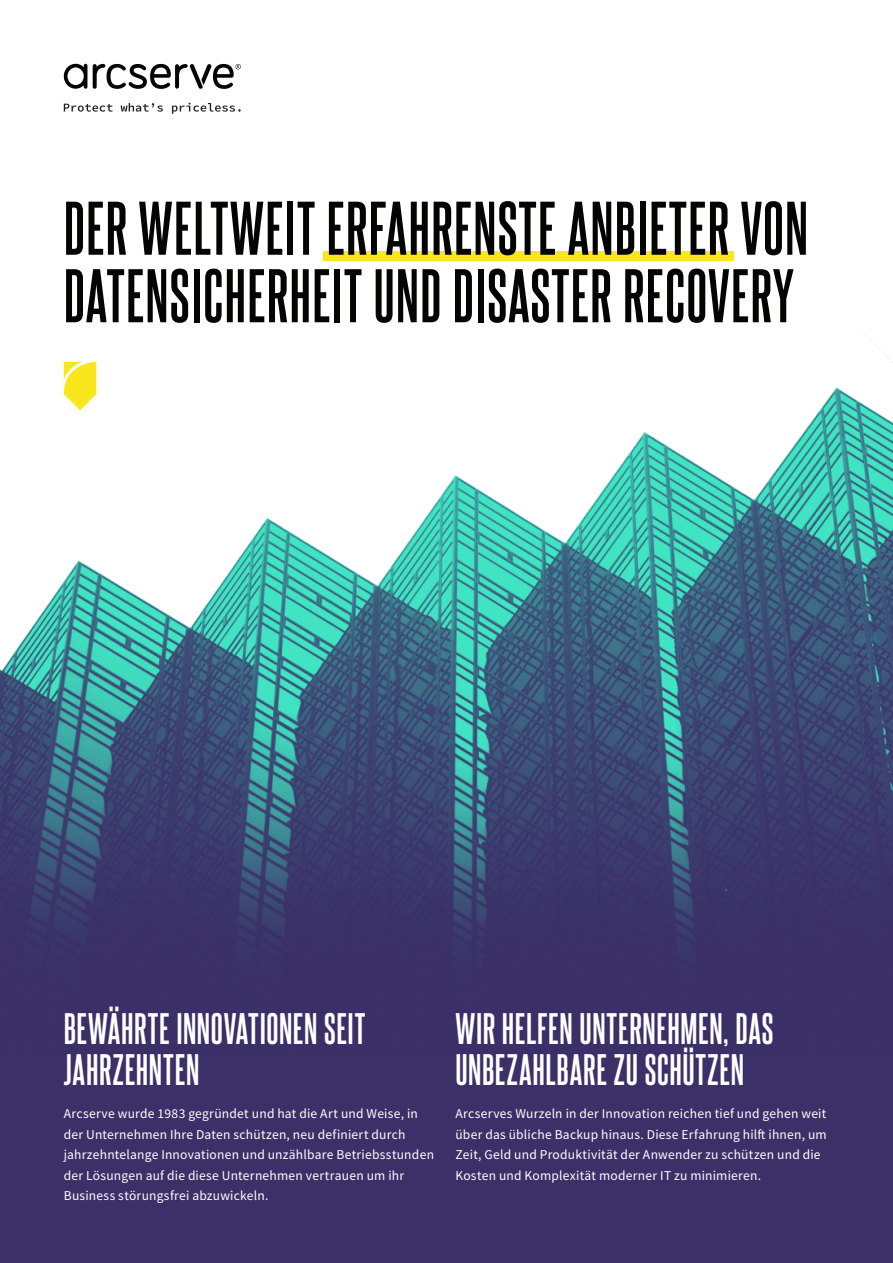
<style>
.page{position:relative;width:893px;height:1263px;background:#fff}
.page>*{position:absolute;margin:0;border:0;box-sizing:border-box;transform-origin:0 0}
.t1{font:700 64.5px/67.5px "Steelfish Rg";letter-spacing:.02em;color:#040503}
.t2{font:700 37.5px/40.5px "Steelfish Rg";letter-spacing:.02em;color:#fff}
.t3{font:13.5px/20.7px "Source Sans Pro";letter-spacing:.015em;color:#fff}
</style>
<div class="page">
<img style="left:0;top:63px;width:893px;height:1200px">
<div style="left:436px;top:0;width:457px;height:327px;background:#fff"></div>
<svg style="left:64px;top:64px;width:23px;height:25px"></svg>
<svg style="left:93px;top:64px;width:148px;height:25px"></svg>
<svg style="left:64px;top:103px;width:177px;height:11px"></svg>
<div style="left:323px;top:251px;width:411px;height:10px;background:#f8e71c"></div>
<svg style="left:64px;top:362px;width:32px;height:48px"></svg>
<p class="t1" style="left:64px;top:193px;width:746px">DER WELTWEIT ERFAHRENSTE ANBIETER VON<br>DATENSICHERHEIT UND DISASTER RECOVERY</p>
<p class="t2" style="left:64px;top:1007px;width:303px">BEWÄHRTE INNOVATIONEN SEIT<br>JAHRZEHNTEN</p>
<p class="t3" style="left:64px;top:1103px;width:372px">Arcserve wurde 1983 gegründet und hat die Art und Weise, in der Unternehmen Ihre Daten schützen, neu definiert durch jahrzehntelange Innovationen und unzählbare Betriebsstunden der Lösungen auf die diese Unternehmen vertrauen um ihr Business störungsfrei abzuwickeln.</p>
<p class="t2" style="left:455px;top:1007px;width:320px">WIR HELFEN UNTERNEHMEN, DAS<br>UNBEZAHLBARE ZU SCHÜTZEN</p>
<p class="t3" style="left:455px;top:1103px;width:373px">Arcserves Wurzeln in der Innovation reichen tief und gehen weit über das übliche Backup hinaus. Diese Erfahrung hilft ihnen, um Zeit, Geld und Produktivität der Anwender zu schützen und die Kosten und Komplexität moderner IT zu minimieren.</p>
</div>
